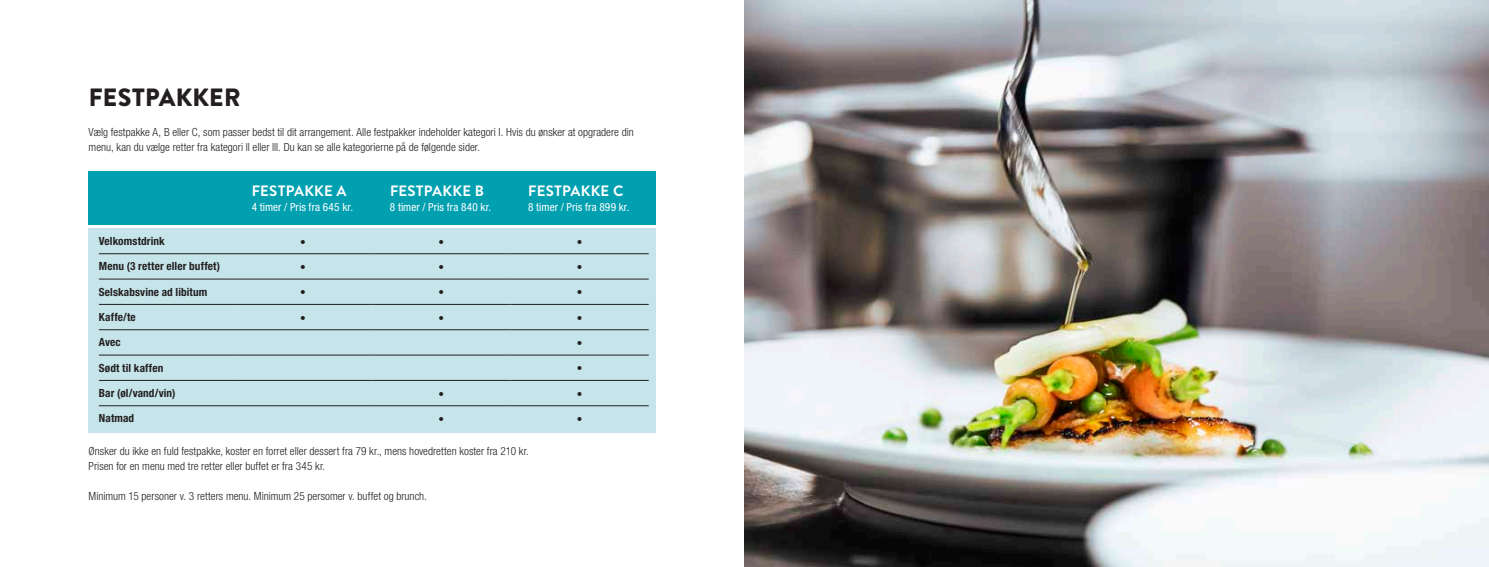
<style>
.page{position:relative;width:1489px;height:567px;background:#fff}
.page>*{position:absolute;margin:0;border:0;box-sizing:border-box;transform-origin:0 0}
.overskrift_brandon{font:900 25px "Brandon Text";letter-spacing:.01em;color:#231f20}
.t1{font:700 15px "Brandon Text";letter-spacing:.015em;color:#fff}
.Brød{font:300 condensed 11.25px/15px "Helvetica Neue";letter-spacing:.005em;color:#231f20}
.Brød-2{font:700 condensed 11.25px "Helvetica Neue LT Std";letter-spacing:.01em;color:#231f20}
.t2{font:condensed 11.25px "Helvetica Neue LT Std";letter-spacing:.01em;color:#fff}
</style>
<div class="page">
<img style="left:744px;top:0;width:744px;height:567px">
<div style="left:89px;top:228px;width:567px;height:204px;background:#c5e5ea"></div>
<div style="left:89px;top:171px;width:567px;height:54px;background:#00a0b0"></div>
<hr style="left:99px;top:253px;width:135px;height:1px;background:#231f20">
<hr style="left:99px;top:279px;width:135px;height:1px;background:#231f20">
<hr style="left:99px;top:304px;width:135px;height:1px;background:#231f20">
<hr style="left:99px;top:329px;width:135px;height:1px;background:#231f20">
<hr style="left:234px;top:329px;width:138px;height:1px;background:#231f20">
<hr style="left:372px;top:329px;width:138px;height:1px;background:#231f20">
<hr style="left:99px;top:355px;width:135px;height:1px;background:#231f20">
<hr style="left:234px;top:355px;width:138px;height:1px;background:#231f20">
<hr style="left:372px;top:355px;width:138px;height:1px;background:#231f20">
<hr style="left:99px;top:380px;width:135px;height:1px;background:#231f20">
<hr style="left:234px;top:380px;width:138px;height:1px;background:#231f20">
<hr style="left:99px;top:405px;width:135px;height:1px;background:#231f20">
<hr style="left:234px;top:405px;width:138px;height:1px;background:#231f20">
<hr style="left:234px;top:253px;width:138px;height:1px;background:#231f20">
<hr style="left:372px;top:253px;width:138px;height:1px;background:#231f20">
<hr style="left:510px;top:253px;width:138px;height:1px;background:#231f20">
<hr style="left:234px;top:279px;width:138px;height:1px;background:#231f20">
<hr style="left:372px;top:279px;width:138px;height:1px;background:#231f20">
<hr style="left:510px;top:279px;width:138px;height:1px;background:#231f20">
<hr style="left:234px;top:304px;width:138px;height:1px;background:#231f20">
<hr style="left:372px;top:304px;width:138px;height:1px;background:#231f20">
<hr style="left:510px;top:304px;width:138px;height:1px;background:#231f20">
<hr style="left:510px;top:329px;width:138px;height:1px;background:#231f20">
<hr style="left:510px;top:355px;width:138px;height:1px;background:#231f20">
<hr style="left:372px;top:380px;width:138px;height:1px;background:#231f20">
<hr style="left:510px;top:380px;width:138px;height:1px;background:#231f20">
<hr style="left:372px;top:405px;width:138px;height:1px;background:#231f20">
<hr style="left:510px;top:405px;width:138px;height:1px;background:#231f20">
<p class="overskrift_brandon" style="left:89px;top:80px;width:153px">FESTPAKKER</p>
<p class="Brød" style="left:89px;top:125px;width:546px">Vælg festpakke A, B eller C, som passer bedst til dit arrangement. Alle festpakker indeholder kategori I. Hvis du ønsker at opgradere din menu, kan du vælge retter fra kategori ll eller lll. Du kan se alle kategorierne på de følgende sider.</p>
<p class="t1" style="left:252px;top:180px;width:96px">FESTPAKKE A</p>
<p class="t2" style="left:252px;top:201px;width:103px">4 timer / Pris fra 645 kr.</p>
<p class="t1" style="left:390px;top:180px;width:96px">FESTPAKKE B</p>
<p class="t2" style="left:390px;top:201px;width:103px">8 timer / Pris fra 840 kr.</p>
<p class="t1" style="left:528px;top:180px;width:97px">FESTPAKKE C</p>
<p class="t2" style="left:528px;top:201px;width:103px">8 timer / Pris fra 899 kr.</p>
<p class="Brød-2" style="left:99px;top:234px;width:67px">Velkomstdrink</p>
<p class="Brød" style="left:300px;top:234px;width:7px">•</p>
<p class="Brød" style="left:438px;top:234px;width:7px">•</p>
<p class="Brød" style="left:576px;top:234px;width:7px">•</p>
<p class="Brød-2" style="left:99px;top:260px;width:123px">Menu (3 retter eller buffet)</p>
<p class="Brød" style="left:300px;top:259px;width:7px">•</p>
<p class="Brød" style="left:438px;top:259px;width:7px">•</p>
<p class="Brød" style="left:576px;top:259px;width:7px">•</p>
<p class="Brød-2" style="left:99px;top:285px;width:110px">Selskabsvine ad libitum</p>
<p class="Brød" style="left:300px;top:285px;width:7px">•</p>
<p class="Brød" style="left:438px;top:285px;width:7px">•</p>
<p class="Brød" style="left:576px;top:285px;width:7px">•</p>
<p class="Brød-2" style="left:99px;top:310px;width:38px">Kaffe/te</p>
<p class="Brød" style="left:300px;top:310px;width:7px">•</p>
<p class="Brød" style="left:438px;top:310px;width:7px">•</p>
<p class="Brød" style="left:576px;top:310px;width:7px">•</p>
<p class="Brød-2" style="left:99px;top:336px;width:23px">Avec</p>
<p class="Brød" style="left:576px;top:335px;width:7px">•</p>
<p class="Brød-2" style="left:99px;top:361px;width:66px">Sødt til kaffen</p>
<p class="Brød" style="left:576px;top:361px;width:7px">•</p>
<p class="Brød-2" style="left:99px;top:386px;width:78px">Bar (øl/vand/vin)</p>
<p class="Brød" style="left:438px;top:386px;width:7px">•</p>
<p class="Brød" style="left:576px;top:386px;width:7px">•</p>
<p class="Brød-2" style="left:99px;top:412px;width:37px">Natmad</p>
<p class="Brød" style="left:438px;top:411px;width:7px">•</p>
<p class="Brød" style="left:576px;top:411px;width:7px">•</p>
<p class="Brød" style="left:89px;top:444px;width:442px">Ønsker du ikke en fuld festpakke, koster en forret eller dessert fra 79 kr., mens hovedretten koster fra 210 kr.<br>Prisen for en menu med tre retter eller buffet er fra 345 kr.</p>
<p class="Brød" style="left:89px;top:489px;width:340px">Minimum 15 personer v. 3 retters menu. Minimum 25 persomer v. buffet og brunch.</p>
</div>
